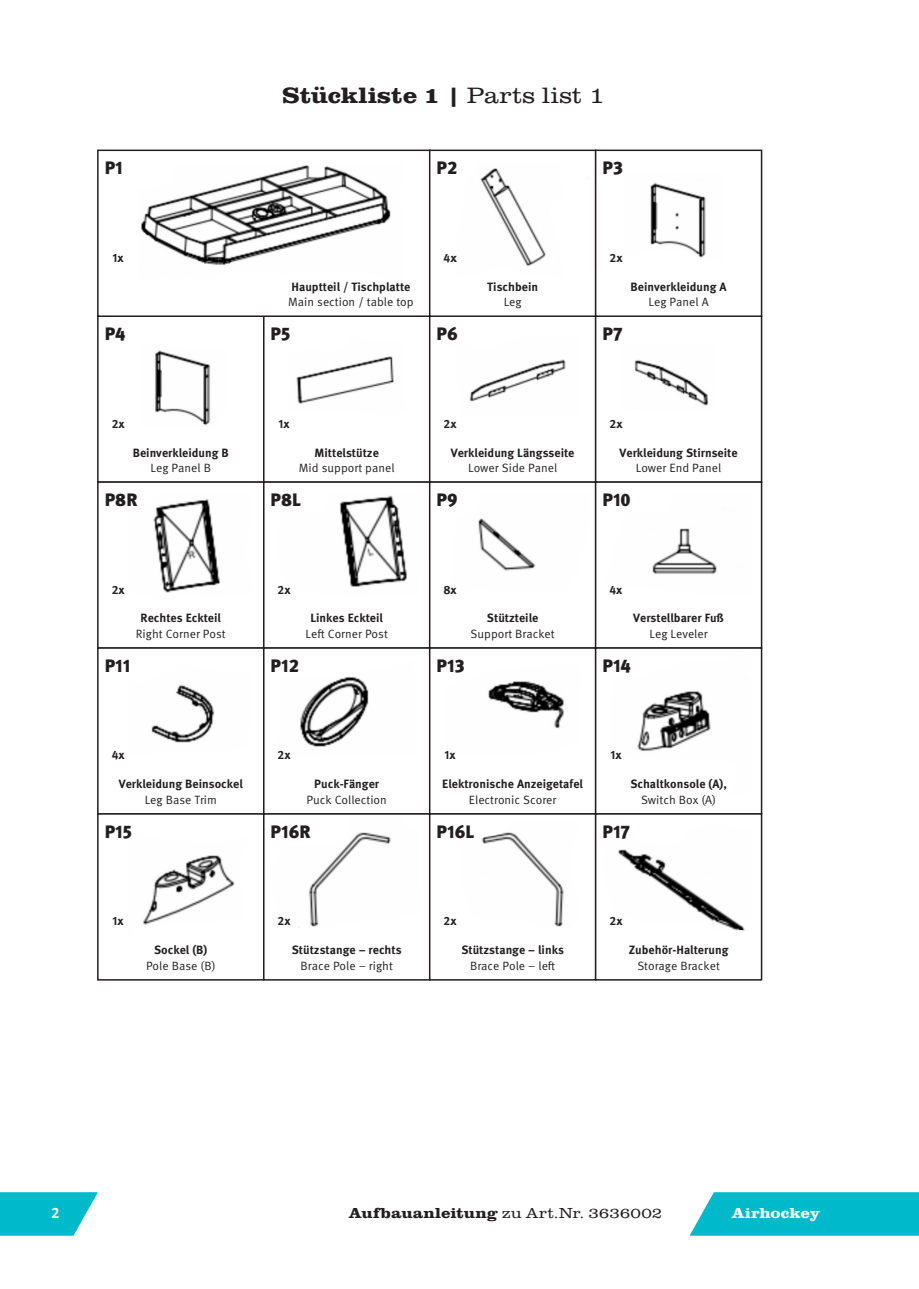
<style>
.page{position:relative;width:919px;height:1289px;background:#fff}
.page>*{position:absolute;margin:0;border:0;box-sizing:border-box;transform-origin:0 0}
.Art_-Beschreibung{font:700 22.95px "Clarendon URW";letter-spacing:-.015em;color:#231f20;scale:1.15 1}
.Bezeichnung{font:900 18px "Meta Pro";color:#231f20}
.t1{font:300 15px "Clarendon URW";color:#231f20;scale:1.15 1}
.t2{font:700 15px "Clarendon URW";color:#fff;scale:1.14 1}
.t3{font:700 15px "Meta Pro";color:#fff}
.Fließtext_fett_klein{font:700 12px "Meta Pro";color:#231f20}
.Fließtext_fett_klein-2{font:12px "Meta Pro Norm";color:#231f20}
.s1{font-weight:300}
.s2{font-weight:700}
</style>
<div class="page">
<svg style="left:690px;top:1192px;width:228px;height:43px;background:#0fbdce"></svg>
<svg style="left:0;top:1192px;width:98px;height:43px;background:#20c1d1"></svg>
<div style="left:97px;top:315px;width:167px;height:168px;border:2px solid #231f20"></div>
<div style="left:263px;top:315px;width:167px;height:168px;border:2px solid #231f20"></div>
<div style="left:595px;top:315px;width:167px;height:168px;border:2px solid #231f20"></div>
<img style="left:155px;top:350px;width:56px;height:76px">
<img style="left:296px;top:356px;width:98px;height:48px">
<img style="left:469px;top:359px;width:97px;height:43px">
<img style="left:634px;top:359px;width:75px;height:47px">
<div style="left:97px;top:481px;width:167px;height:167px;border:2px solid #231f20"></div>
<div style="left:595px;top:481px;width:167px;height:167px;border:2px solid #231f20"></div>
<div style="left:97px;top:647px;width:167px;height:167px;border:2px solid #231f20"></div>
<div style="left:97px;top:813px;width:167px;height:167px;border:2px solid #231f20"></div>
<div style="left:263px;top:813px;width:167px;height:167px;border:2px solid #231f20"></div>
<div style="left:429px;top:813px;width:167px;height:167px;border:2px solid #231f20"></div>
<div style="left:595px;top:813px;width:167px;height:167px;border:2px solid #231f20"></div>
<img style="left:128px;top:493px;width:622px;height:445px">
<svg style="left:97px;top:149px;width:334px;height:169px"></svg>
<div style="left:429px;top:149px;width:167px;height:168px;border:2px solid #231f20"></div>
<div style="left:595px;top:149px;width:167px;height:168px;border:2px solid #231f20"></div>
<img style="left:139px;top:163px;width:266px;height:118px">
<img style="left:480px;top:162px;width:118px;height:116px">
<img style="left:650px;top:183px;width:56px;height:75px">
<p class="Art_-Beschreibung" style="left:282px;top:78px;width:282px">Stückliste 1 | <span class="s1">Parts list 1</span></p>
<p class="Bezeichnung" style="left:105px;top:154px;width:20px">P1</p>
<p class="Bezeichnung" style="left:436px;top:154px;width:22px">P2</p>
<p class="Bezeichnung" style="left:602px;top:154px;width:22px">P3</p>
<p class="Fließtext_fett_klein" style="left:113px;top:248px;width:13px">1x</p>
<p class="Fließtext_fett_klein" style="left:443px;top:248px;width:14px">4x</p>
<p class="Fließtext_fett_klein" style="left:609px;top:248px;width:14px">2x</p>
<p class="Fließtext_fett_klein" style="left:291px;top:277px;width:120px">Hauptteil / Tischplatte</p>
<p class="Fließtext_fett_klein-2" style="left:288px;top:293px;width:127px">Main section / table top</p>
<p class="Fließtext_fett_klein" style="left:487px;top:277px;width:52px">Tischbein</p>
<p class="Fließtext_fett_klein-2" style="left:503px;top:293px;width:19px">Leg</p>
<p class="Bezeichnung" style="left:105px;top:319px;width:22px">P4</p>
<p class="Bezeichnung" style="left:270px;top:319px;width:21px">P5</p>
<p class="Bezeichnung" style="left:436px;top:319px;width:23px">P6</p>
<p class="Bezeichnung" style="left:602px;top:319px;width:21px">P7</p>
<p class="Fließtext_fett_klein" style="left:630px;top:277px;width:97px">Beinverkleidung A</p>
<p class="Fließtext_fett_klein-2" style="left:648px;top:293px;width:62px">Leg Panel A</p>
<p class="Fließtext_fett_klein" style="left:112px;top:414px;width:14px">2x</p>
<p class="Fließtext_fett_klein" style="left:278px;top:414px;width:13px">1x</p>
<p class="Fließtext_fett_klein" style="left:443px;top:414px;width:14px">2x</p>
<p class="Fließtext_fett_klein" style="left:609px;top:414px;width:14px">2x</p>
<p class="Fließtext_fett_klein" style="left:133px;top:443px;width:98px">Beinverkleidung B</p>
<p class="Fließtext_fett_klein-2" style="left:150px;top:459px;width:62px">Leg Panel B</p>
<p class="Fließtext_fett_klein" style="left:314px;top:443px;width:66px">Mittelstütze</p>
<p class="Fließtext_fett_klein-2" style="left:299px;top:459px;width:97px">Mid support panel</p>
<p class="Fließtext_fett_klein" style="left:451px;top:443px;width:125px">Verkleidung Längsseite</p>
<p class="Fließtext_fett_klein-2" style="left:468px;top:459px;width:91px">Lower Side Panel</p>
<p class="Fließtext_fett_klein" style="left:619px;top:443px;width:120px">Verkleidung Stirnseite</p>
<p class="Fließtext_fett_klein-2" style="left:635px;top:459px;width:87px">Lower End Panel</p>
<p class="Bezeichnung" style="left:105px;top:485px;width:34px">P8R</p>
<p class="Bezeichnung" style="left:436px;top:485px;width:23px">P9</p>
<p class="Bezeichnung" style="left:602px;top:485px;width:30px">P10</p>
<p class="Bezeichnung" style="left:270px;top:485px;width:32px">P8L</p>
<p class="Fließtext_fett_klein" style="left:112px;top:580px;width:14px">2x</p>
<p class="Fließtext_fett_klein" style="left:443px;top:580px;width:15px">8x</p>
<p class="Fließtext_fett_klein" style="left:609px;top:580px;width:14px">4x</p>
<p class="Fließtext_fett_klein" style="left:277px;top:580px;width:14px">2x</p>
<p class="Fließtext_fett_klein" style="left:141px;top:609px;width:82px">Rechtes Eckteil</p>
<p class="Fließtext_fett_klein-2" style="left:136px;top:625px;width:91px">Right Corner Post</p>
<p class="Fließtext_fett_klein" style="left:310px;top:609px;width:74px">Linkes Eckteil</p>
<p class="Fließtext_fett_klein-2" style="left:305px;top:625px;width:84px">Left Corner Post</p>
<p class="Fließtext_fett_klein" style="left:487px;top:609px;width:53px">Stützteile</p>
<p class="Fließtext_fett_klein-2" style="left:470px;top:625px;width:86px">Support Bracket</p>
<p class="Fließtext_fett_klein" style="left:633px;top:609px;width:92px">Verstellbarer Fuß</p>
<p class="Fließtext_fett_klein-2" style="left:649px;top:625px;width:60px">Leg Leveler</p>
<p class="Bezeichnung" style="left:105px;top:651px;width:27px">P11</p>
<p class="Bezeichnung" style="left:270px;top:651px;width:30px">P12</p>
<p class="Bezeichnung" style="left:436px;top:651px;width:29px">P13</p>
<p class="Bezeichnung" style="left:602px;top:651px;width:30px">P14</p>
<p class="Fließtext_fett_klein" style="left:112px;top:746px;width:14px">4x</p>
<p class="Fließtext_fett_klein" style="left:277px;top:746px;width:14px">2x</p>
<p class="Fließtext_fett_klein" style="left:444px;top:746px;width:13px">1x</p>
<p class="Fließtext_fett_klein" style="left:610px;top:746px;width:13px">1x</p>
<p class="Fließtext_fett_klein" style="left:119px;top:774px;width:125px">Verkleidung Beinsockel</p>
<p class="Fließtext_fett_klein-2" style="left:145px;top:790px;width:74px">Leg Base Trim</p>
<p class="Fließtext_fett_klein" style="left:314px;top:774px;width:66px">Puck-Fänger</p>
<p class="Fließtext_fett_klein-2" style="left:306px;top:790px;width:82px">Puck Collection</p>
<p class="Fließtext_fett_klein" style="left:442px;top:774px;width:142px">Elektronische Anzeigetafel</p>
<p class="Fließtext_fett_klein-2" style="left:469px;top:790px;width:89px">Electronic Scorer</p>
<p class="Fließtext_fett_klein" style="left:630px;top:774px;width:98px">Schaltkonsole (A),</p>
<p class="Fließtext_fett_klein-2" style="left:641px;top:790px;width:77px">Switch Box (A)</p>
<p class="Bezeichnung" style="left:105px;top:817px;width:29px">P15</p>
<p class="Bezeichnung" style="left:270px;top:817px;width:41px">P16R</p>
<p class="Bezeichnung" style="left:436px;top:817px;width:39px">P16L</p>
<p class="Bezeichnung" style="left:602px;top:817px;width:29px">P17</p>
<p class="Fließtext_fett_klein" style="left:113px;top:911px;width:13px">1x</p>
<p class="Fließtext_fett_klein" style="left:277px;top:911px;width:14px">2x</p>
<p class="Fließtext_fett_klein" style="left:443px;top:911px;width:14px">2x</p>
<p class="Fließtext_fett_klein" style="left:609px;top:911px;width:14px">2x</p>
<p class="Fließtext_fett_klein" style="left:154px;top:940px;width:55px">Sockel (B)</p>
<p class="Fließtext_fett_klein-2" style="left:146px;top:956px;width:71px">Pole Base (B)</p>
<p class="Fließtext_fett_klein" style="left:292px;top:940px;width:111px">Stützstange – rechts</p>
<p class="Fließtext_fett_klein-2" style="left:300px;top:956px;width:94px">Brace Pole – right</p>
<p class="Fließtext_fett_klein" style="left:461px;top:940px;width:104px">Stützstange – links</p>
<p class="Fließtext_fett_klein-2" style="left:470px;top:956px;width:87px">Brace Pole – left</p>
<p class="Fließtext_fett_klein" style="left:628px;top:940px;width:101px">Zubehör-Halterung</p>
<p class="Fließtext_fett_klein-2" style="left:637px;top:956px;width:84px">Storage Bracket</p>
<p class="t3" style="left:51px;top:1201px;width:10px">2</p>
<p class="t1" style="left:349px;top:1202px;width:274px"><span class="s2">Aufbauanleitung</span> zu Art.Nr. 3636002</p>
<p class="t2" style="left:732px;top:1202px;width:79px">Airhockey</p>
</div>
